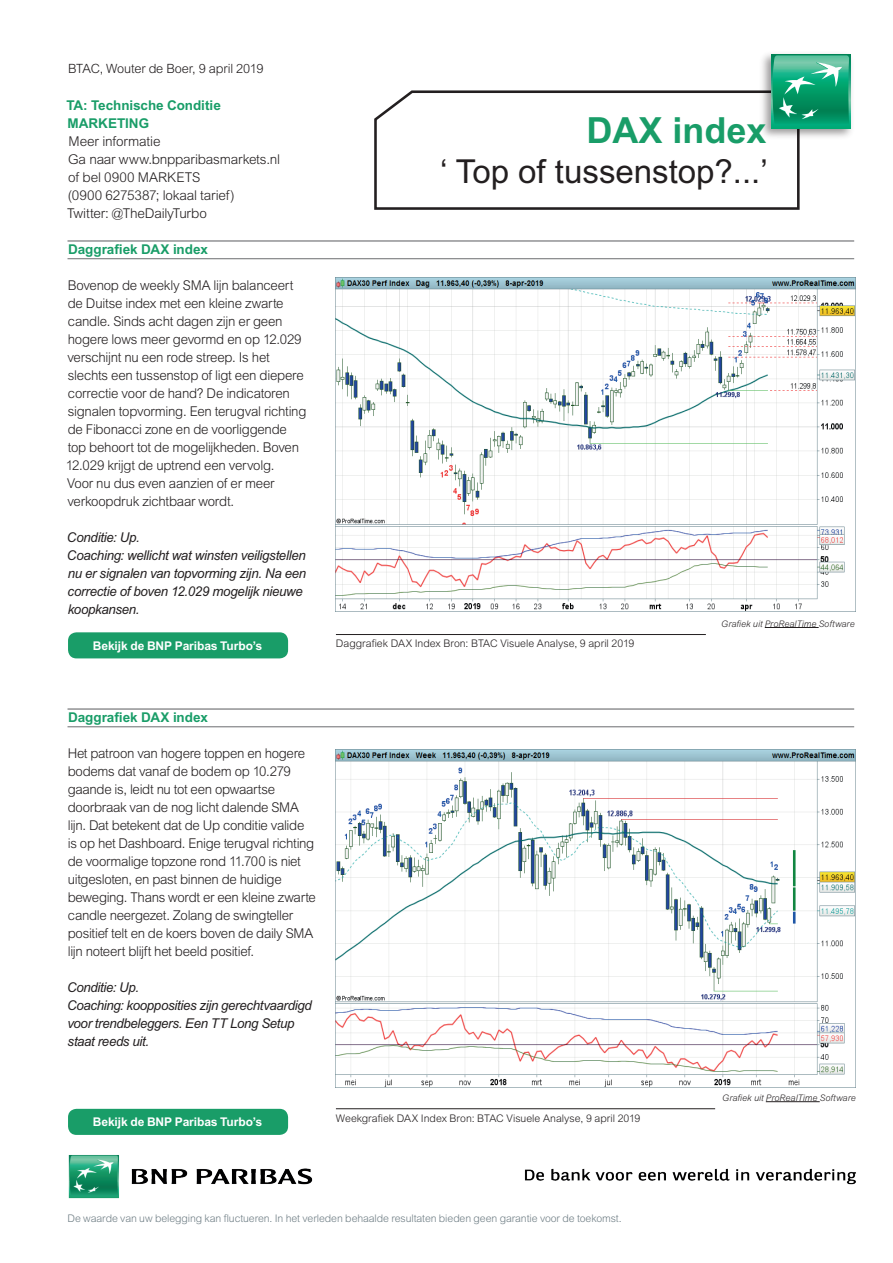
<style>
.page{position:relative;width:893px;height:1263px;background:#fff}
.page>*{position:absolute;margin:0;border:0;box-sizing:border-box;transform-origin:0 0}
.t1{font:700 36px "Arial MT Std";color:#199d68}
.t2{font:33px "Arial MT Std";color:#231f20}
.t3{font:300 13.5px/18px "Arial MT Std";letter-spacing:-.02em;color:#231f20}
.t4{font:italic 13.5px/18px "Arial MT Std";letter-spacing:-.02em;color:#231f20}
.t5{font:700 13.5px/18px "Arial MT Std";letter-spacing:-.005em;color:#199d68}
.t6{font:300 12.75px "Arial MT Std";letter-spacing:-.01em;color:#231f20}
.t7{font:700 12px "Arial MT Std";letter-spacing:-.01em;color:#fff}
.t8{font:300 10.5px "Arial MT Std";color:#231f20}
.t9{font:300 10.5px "Arial MT Std";letter-spacing:-.01em;color:#6f7e85}
.t10{font:italic 300 9px "Arial MT Std";letter-spacing:.005em;color:#231f20}
</style>
<div class="page">
<hr style="left:68px;top:240px;width:786px;height:2px;background:#6c6d70">
<hr style="left:68px;top:258px;width:786px;height:1px;background:#6c6d70">
<img style="left:336px;top:278px;width:519px;height:333px">
<img style="left:336px;top:749px;width:519px;height:338px">
<hr style="left:336px;top:634px;width:370px;height:1px;background:#231f20">
<hr style="left:336px;top:1108px;width:379px;height:1px;background:#231f20">
<div style="left:68px;top:632px;width:220px;height:26px;background:#199d68;border-radius:9px"></div>
<div style="left:68px;top:1109px;width:220px;height:26px;background:#199d68;border-radius:9px"></div>
<svg style="left:374px;top:90px;width:426px;height:120px"></svg>
<img style="left:756px;top:54px;width:96px;height:88px">
<svg style="left:771px;top:54px;width:80px;height:74px"></svg>
<svg style="left:772px;top:55px;width:77px;height:71px"></svg>
<hr style="left:765px;top:627px;width:54px;height:1px;background:#231f20">
<hr style="left:766px;top:1101px;width:54px;height:1px;background:#231f20">
<img style="left:525px;top:1168px;width:331px;height:17px">
<img style="left:68px;top:1155px;width:245px;height:44px">
<hr style="left:68px;top:708px;width:786px;height:2px;background:#6c6d70">
<hr style="left:68px;top:726px;width:786px;height:1px;background:#6c6d70">
<p class="t6" style="left:68px;top:62px;width:197px">BTAC, Wouter de Boer, 9 april 2019</p>
<p class="t5" style="left:66px;top:96px;width:156px">TA: Technische Conditie<br>MARKETING</p>
<p class="t3" style="left:67px;top:133px;width:214px">Meer informatie<br>Ga naar www.bnpparibasmarkets.nl of bel 0900 MARKETS<br>(0900 6275387; lokaal tarief)<br>Twitter: @TheDailyTurbo</p>
<p class="t5" style="left:68px;top:240px;width:141px">Daggrafiek DAX index</p>
<p class="t3" style="left:66px;top:277px;width:242px">Bovenop de weekly SMA lijn balanceert de Duitse index met een kleine zwarte candle. Sinds acht dagen zijn er geen hogere lows meer gevormd en op 12.029 verschijnt nu een rode streep. Is het slechts een tussenstop of ligt een diepere correctie voor de hand? De indicatoren signalen topvorming. Een terugval richting de Fibonacci zone en de voorliggende top behoort tot de mogelijkheden. Boven 12.029 krijgt de uptrend een vervolg.<br>Voor nu dus even aanzien of er meer verkoopdruk zichtbaar wordt.</p>
<p class="t4" style="left:67px;top:528px;width:241px">Conditie: Up.<br>Coaching: wellicht wat winsten veiligstellen nu er signalen van topvorming zijn. Na een correctie of boven 12.029 mogelijk nieuwe koopkansen.</p>
<p class="t7" style="left:93px;top:639px;width:171px">Bekijk de BNP Paribas Turbo’s</p>
<h1 class="t1" style="left:586px;top:109px;width:182px">DAX index</h1>
<h2 class="t2" style="left:440px;top:152px;width:329px">‘ Top of tussenstop?...’</h2>
<p class="t8" style="left:336px;top:638px;width:300px">Daggrafiek DAX Index Bron: BTAC Visuele Analyse, 9 april 2019</p>
<p class="t10" style="left:721px;top:618px;width:135px">Grafiek uit ProRealTime Software</p>
<p class="t5" style="left:68px;top:708px;width:141px">Daggrafiek DAX index</p>
<p class="t3" style="left:68px;top:744px;width:250px">Het patroon van hogere toppen en hogere bodems dat vanaf de bodem op 10.279 gaande is, leidt nu tot een opwaartse doorbraak van de nog licht dalende SMA lijn. Dat betekent dat de Up conditie valide is op het Dashboard. Enige terugval richting de voormalige topzone rond 11.700 is niet uitgesloten, en past binnen de huidige beweging. Thans wordt er een kleine zwarte candle neergezet. Zolang de swingteller positief telt en de koers boven de daily SMA lijn noteert blijft het beeld positief.</p>
<p class="t4" style="left:67px;top:978px;width:246px">Conditie: Up.<br>Coaching: koopposities zijn gerechtvaardigd voor trendbeleggers. Een TT Long Setup staat reeds uit.</p>
<p class="t7" style="left:93px;top:1115px;width:171px">Bekijk de BNP Paribas Turbo’s</p>
<p class="t8" style="left:336px;top:1112px;width:306px">Weekgrafiek DAX Index Bron: BTAC Visuele Analyse, 9 april 2019</p>
<p class="t10" style="left:722px;top:1092px;width:135px">Grafiek uit ProRealTime Software</p>
<p class="t9" style="left:68px;top:1212px;width:556px">De waarde van uw belegging kan fluctueren. In het verleden behaalde resultaten bieden geen garantie voor de toekomst.</p>
</div>
